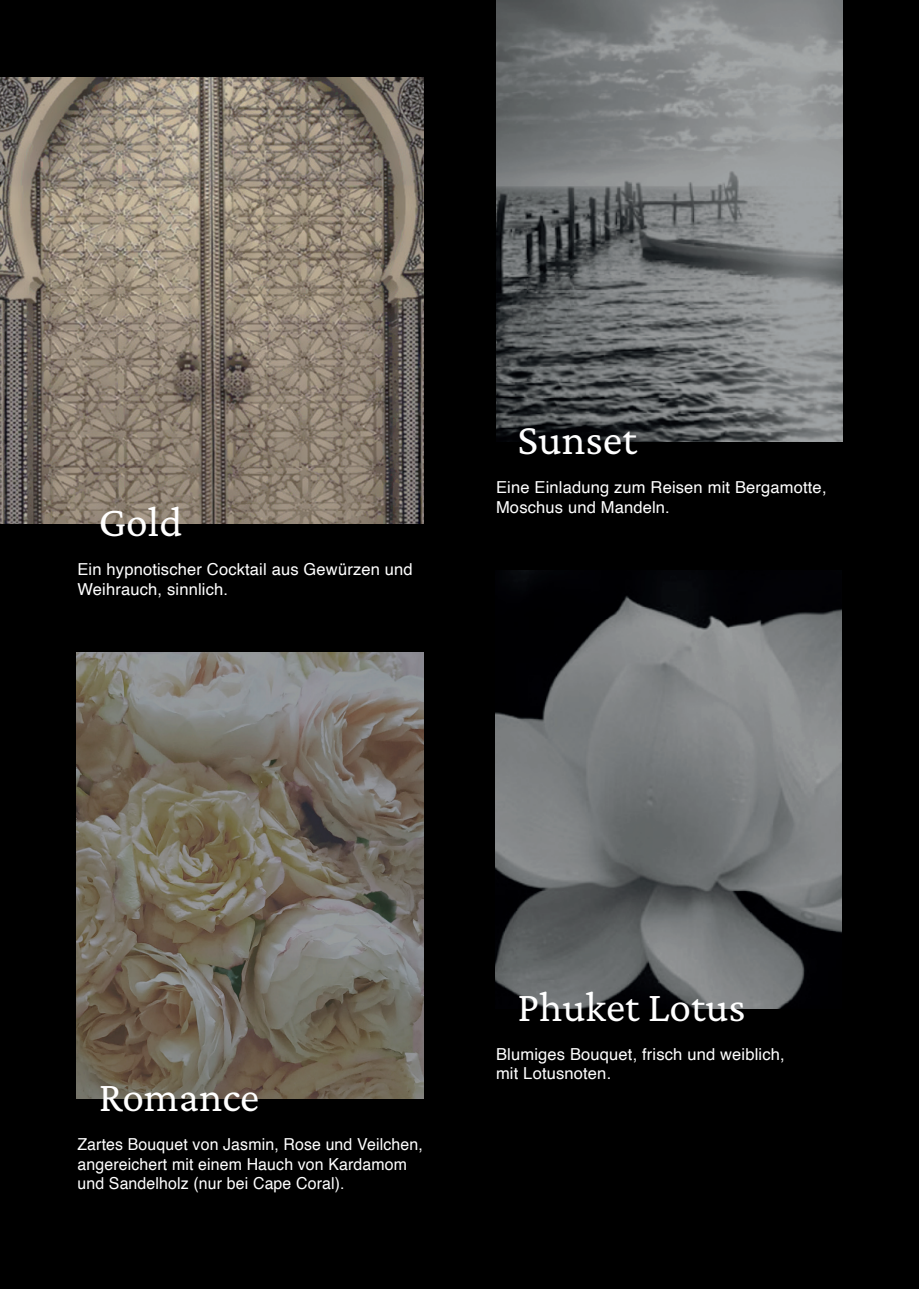
<style>
.page{position:relative;width:919px;height:1289px;background:#fff}
.page>*{position:absolute;margin:0;border:0;box-sizing:border-box;transform-origin:0 0}
.t1{font:200 44.4px "Crimson Pro";color:#fff}
.t2{font:200 43.5px "Crimson Pro";color:#fff}
.t3{font:16.5px/19.5px "Helvetica";letter-spacing:.01em;color:#fff}
.t4{font:16.5px/19.5px "Helvetica";letter-spacing:.01em;color:#fff;scale:.96 1}
</style>
<div class="page">
<div style="left:0;top:0;width:906px;height:1288px;background:#000"></div>
<img style="left:0;top:77px;width:423px;height:446px">
<img style="left:496px;top:0;width:346px;height:441px">
<img style="left:77px;top:652px;width:346px;height:446px">
<img style="left:496px;top:571px;width:345px;height:437px">
<div style="left:905px;top:0;width:13px;height:1288px;background:#000"></div>
<h2 class="t2" style="left:99px;top:494px;width:85px">Gold</h2>
<p class="t3" style="left:77px;top:560px;width:337px">Ein hypnotischer Cocktail aus Gewürzen und<br>Weihrauch, sinnlich.</p>
<h1 class="t1" style="left:517px;top:411px;width:121px">Sunset</h1>
<p class="t3" style="left:496px;top:478px;width:332px">Eine Einladung zum Reisen mit Bergamotte,<br>Moschus und Mandeln.</p>
<h2 class="t2" style="left:99px;top:1069px;width:162px">Romance</h2>
<p class="t4" style="left:77px;top:1135px;width:361px">Zartes Bouquet von Jasmin, Rose und Veilchen, angereichert mit einem Hauch von Kardamom und Sandelholz (nur bei Cape Coral).</p>
<h2 class="t2" style="left:517px;top:979px;width:230px">Phuket Lotus</h2>
<p class="t3" style="left:496px;top:1044px;width:290px">Blumiges Bouquet, frisch und weiblich, mit Lotusnoten.</p>
</div>
